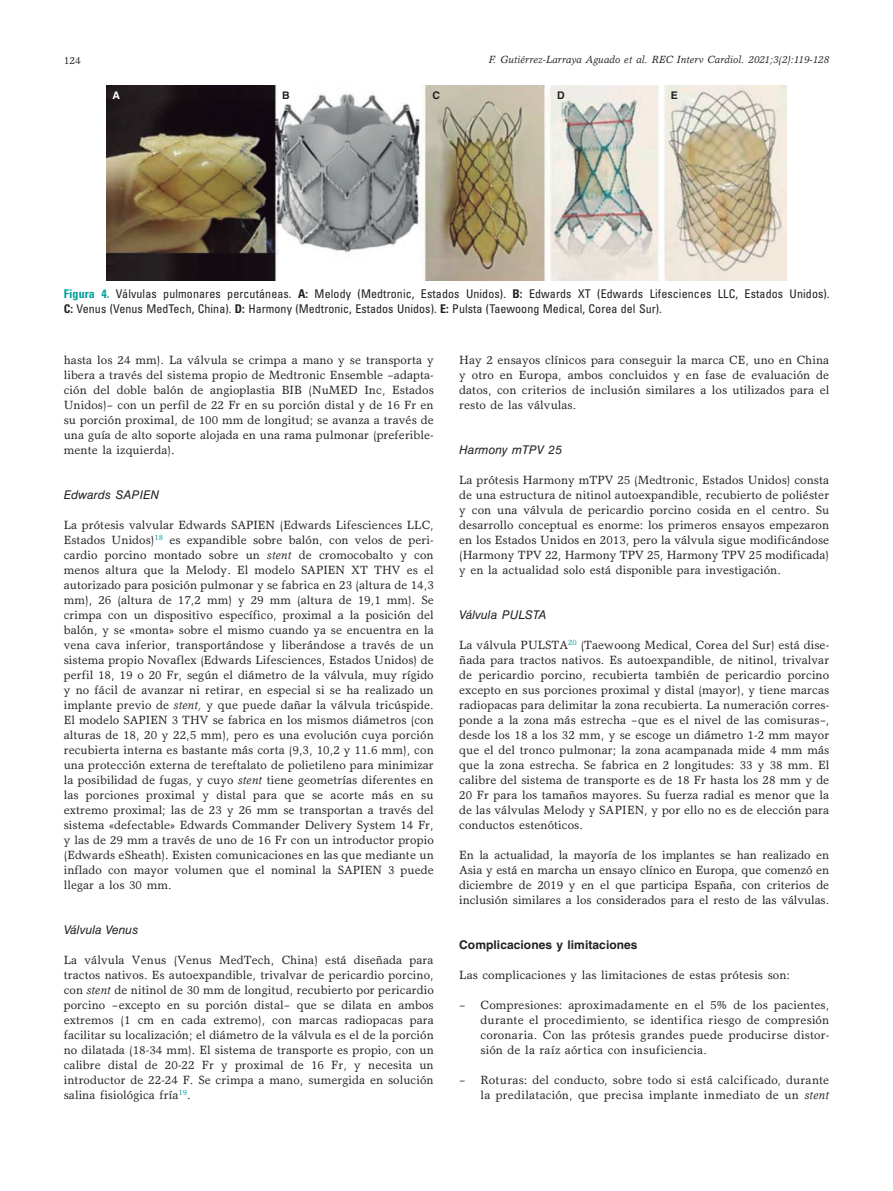
<style>
.page{position:relative;width:893px;height:1191px;background:#fff}
.page>*{position:absolute;margin:0;border:0;box-sizing:border-box;transform-origin:0 0}
.t1{font:12px/15px "Garth Graphic Std";letter-spacing:.005em;color:#231f20;text-align:justify}
.t2{font:condensed 12px/15px "Univers LT Std";letter-spacing:.01em;color:#231f20}
.t3{font:italic 12px "Helvetica LT Std";letter-spacing:.005em;color:#231f20}
.t4{font:700 12px "Helvetica LT Std";letter-spacing:.005em;color:#231f20}
.t5{font:italic 10.5px "Garth Graphic Std";letter-spacing:.005em;color:#231f20}
.t6{font:700 10.5px "Helvetica LT Std";color:#231f20}
.t7{font:10.5px "Garth Graphic Std";color:#231f20}
.t8{font:700 10.5px "Helvetica LT Std";color:#fff}
.s1{font-weight:700;color:#009d9d}
.s2{font-weight:700}
.s3{font-style:italic}
</style>
<div class="page">
<img style="left:106px;top:85px;width:681px;height:195px">
<p class="t7" style="left:64px;top:54px;width:19px">124</p>
<p class="t5" style="left:489px;top:53px;width:342px">F. Gutiérrez-Larraya Aguado et al. REC Interv Cardiol. 2021;3(2):119-128</p>
<p class="t8" style="left:113px;top:89px;width:9px">A</p>
<p class="t6" style="left:282px;top:89px;width:9px">B</p>
<p class="t6" style="left:432px;top:89px;width:9px">C</p>
<p class="t6" style="left:557px;top:89px;width:9px">D</p>
<p class="t6" style="left:671px;top:89px;width:9px">E</p>
<p class="t2" style="left:64px;top:286px;width:767px"><span class="s1">Figura 4.</span> Válvulas pulmonares percutáneas. <span class="s2">A:</span> Melody (Medtronic, Estados Unidos). <span class="s2">B:</span> Edwards XT (Edwards Lifesciences LLC, Estados Unidos).<br><span class="s2">C:</span> Venus (Venus MedTech, China). <span class="s2">D:</span> Harmony (Medtronic, Estados Unidos). <span class="s2">E:</span> Pulsta (Taewoong Medical, Corea del Sur).</p>
<p class="t1" style="left:64px;top:352px;width:371px">hasta los 24 mm). La válvula se crimpa a mano y se transporta y libera a través del sistema propio de Medtronic Ensemble –adapta&shy;ción del doble balón de angioplastia BIB (NuMED Inc, Estados Unidos)– con un perfil de 22 Fr en su porción distal y de 16 Fr en su porción proximal, de 100 mm de longitud; se avanza a través de una guía de alto soporte alojada en una rama pulmonar (preferible&shy;mente la izquierda).</p>
<p class="t3" style="left:64px;top:487px;width:97px">Edwards SAPIEN</p>
<p class="t1" style="left:64px;top:517px;width:372px">La prótesis valvular Edwards SAPIEN (Edwards Lifesciences LLC, Estados Unidos)<sup>18</sup> es expandible sobre balón, con velos de peri&shy;cardio porcino montado sobre un <span class="s3">stent</span> de cromocobalto y con menos altura que la Melody. El modelo SAPIEN XT THV es el autorizado para posición pulmonar y se fabrica en 23 (altura de 14,3 mm), 26 (altura de 17,2 mm) y 29 mm (altura de 19,1 mm). Se crimpa con un dispositivo específico, proximal a la posición del balón, y se «monta» sobre el mismo cuando ya se encuentra en la vena cava inferior, transportándose y liberándose a través de un sistema propio Novaflex (Edwards Lifesciences, Estados Unidos) de perfil 18, 19 o 20 Fr, según el diámetro de la válvula, muy rígido y no fácil de avanzar ni retirar, en especial si se ha realizado un implante previo de <span class="s3">stent,</span> y que puede dañar la válvula tricúspide.<br>El modelo SAPIEN 3 THV se fabrica en los mismos diámetros (con alturas de 18, 20 y 22,5 mm), pero es una evolución cuya porción recubierta interna es bastante más corta (9,3, 10,2 y 11.6 mm), con una protección externa de tereftalato de polietileno para minimizar la posibilidad de fugas, y cuyo <span class="s3">stent</span> tiene geometrías diferentes en las porciones proximal y distal para que se acorte más en su extremo proximal; las de 23 y 26 mm se transportan a través del sistema «defectable» Edwards Commander Delivery System 14 Fr, y las de 29 mm a través de uno de 16 Fr con un introductor propio (Edwards eSheath). Existen comunicaciones en las que mediante un inflado con mayor volumen que el nominal la SAPIEN 3 puede llegar a los 30 mm.</p>
<p class="t3" style="left:64px;top:922px;width:76px">Válvula Venus</p>
<p class="t1" style="left:64px;top:952px;width:372px">La válvula Venus (Venus MedTech, China) está diseñada para tractos nativos. Es autoexpandible, trivalvar de pericardio porcino, con <span class="s3">stent</span> de nitinol de 30 mm de longitud, recubierto por pericardio porcino –excepto en su porción distal– que se dilata en ambos extremos (1 cm en cada extremo), con marcas radiopacas para facilitar su localización; el diámetro de la válvula es el de la porción no dilatada (18-34 mm). El sistema de transporte es propio, con un calibre distal de 20-22 Fr y proximal de 16 Fr, y necesita un introductor de 22-24 F. Se crimpa a mano, sumergida en solución salina fisiológica fría<sup>19</sup>.</p>
<p class="t1" style="left:459px;top:352px;width:372px">Hay 2 ensayos clínicos para conseguir la marca CE, uno en China y otro en Europa, ambos concluidos y en fase de evaluación de datos, con criterios de inclusión similares a los utilizados para el resto de las válvulas.</p>
<p class="t3" style="left:459px;top:442px;width:104px">Harmony mTPV 25</p>
<p class="t1" style="left:459px;top:472px;width:372px">La prótesis Harmony mTPV 25 (Medtronic, Estados Unidos) consta de una estructura de nitinol autoexpandible, recubierto de poliéster y con una válvula de pericardio porcino cosida en el centro. Su desarrollo conceptual es enorme: los primeros ensayos empezaron en los Estados Unidos en 2013, pero la válvula sigue modificándose (Harmony TPV 22, Harmony TPV 25, Harmony TPV 25 modificada) y en la actualidad solo está disponible para investigación.</p>
<p class="t3" style="left:459px;top:607px;width:89px">Válvula PULSTA</p>
<p class="t1" style="left:459px;top:637px;width:372px">La válvula PULSTA<sup>20</sup> (Taewoong Medical, Corea del Sur) está dise&shy;ñada para tractos nativos. Es autoexpandible, de nitinol, trivalvar de pericardio porcino, recubierta también de pericardio porcino excepto en sus porciones proximal y distal (mayor), y tiene marcas radiopacas para delimitar la zona recubierta. La numeración corres&shy;ponde a la zona más estrecha –que es el nivel de las comisuras–, desde los 18 a los 32 mm, y se escoge un diámetro 1-2 mm mayor que el del tronco pulmonar; la zona acampanada mide 4 mm más que la zona estrecha. Se fabrica en 2 longitudes: 33 y 38 mm. El calibre del sistema de transporte es de 18 Fr hasta los 28 mm y de 20 Fr para los tamaños mayores. Su fuerza radial es menor que la de las válvulas Melody y SAPIEN, y por ello no es de elección para conductos estenóticos.</p>
<p class="t1" style="left:459px;top:847px;width:372px">En la actualidad, la mayoría de los implantes se han realizado en Asia y está en marcha un ensayo clínico en Europa, que comenzó en diciembre de 2019 y en el que participa España, con criterios de inclusión similares a los considerados para el resto de las válvulas.</p>
<p class="t4" style="left:459px;top:937px;width:180px">Complicaciones y limitaciones</p>
<p class="t1" style="left:459px;top:967px;width:332px">Las complicaciones y las limitaciones de estas prótesis son:</p>
<p class="t1" style="left:480px;top:997px;width:350px;text-indent:-21px">– Compresiones: aproximadamente en el 5% de los pacientes, durante el procedimiento, se identifica riesgo de compresión coronaria. Con las prótesis grandes puede producirse distor&shy;sión de la raíz aórtica con insuficiencia.</p>
<p class="t1" style="left:459px;top:1072px;width:371px;text-align:right">– Roturas: del conducto, sobre todo si está calcificado, durante la predilatación, que precisa implante inmediato de un <span class="s3">stent</span></p>
</div>
